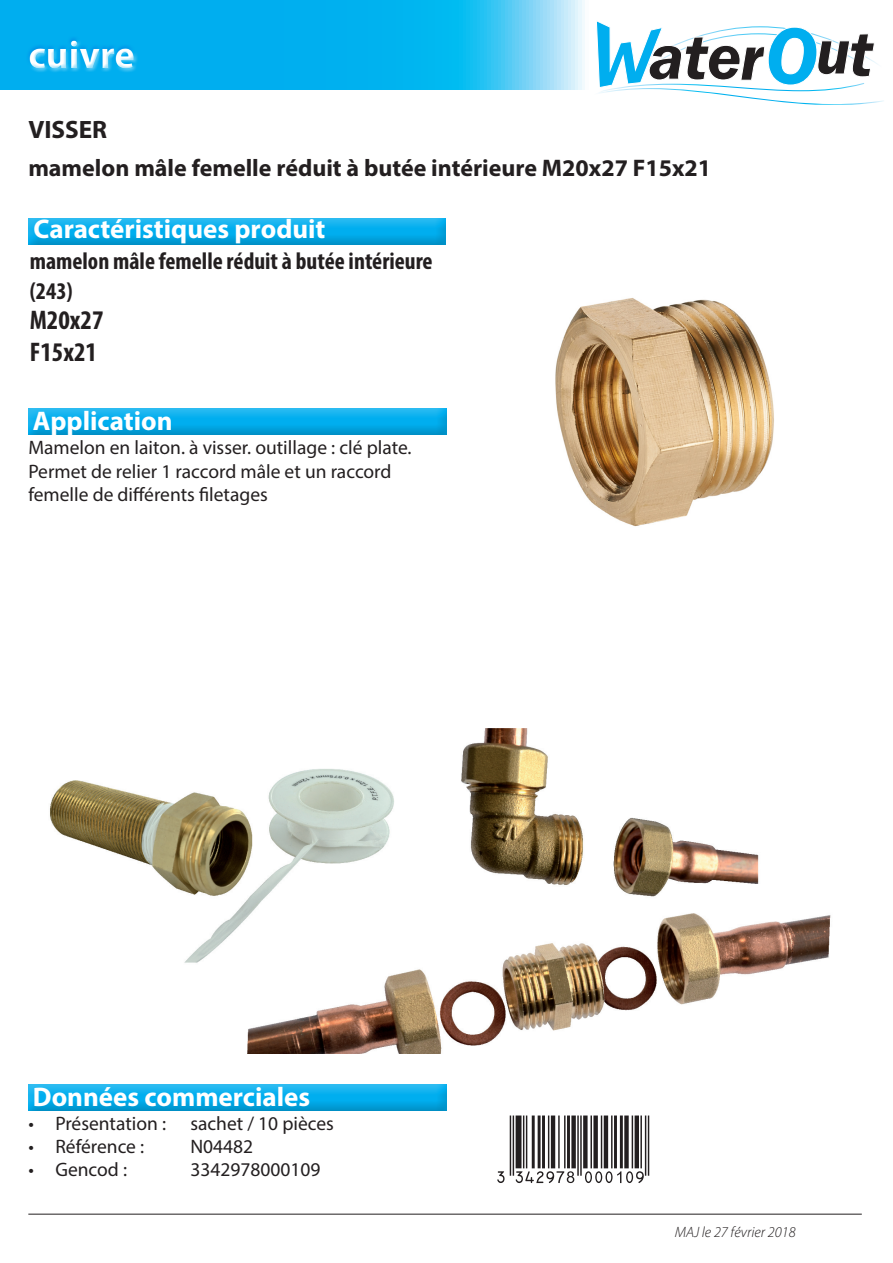
<style>
.page{position:relative;width:893px;height:1263px;background:#fff}
.page>*{position:absolute;margin:0;border:0;box-sizing:border-box;transform-origin:0 0}
.t1{font:700 39px "Myriad Pro";color:#fff}
.t2{font:700 27px "Myriad Pro";color:#fff}
.t3{font:700 condensed 27px "Myriad Pro";color:#231f20}
.t4{font:700 25.2px "Myriad Pro";color:#231f20}
.t5{font:700 24px "Myriad Pro";color:#231f20}
.t6{font:700 condensed 24px/30px "Myriad Pro";color:#231f20}
.t7{font:19.5px/23.4px "Myriad Pro";color:#231f20}
.t8{font:italic 300 15px "Myriad Pro";color:#231f20}
</style>
<div class="page">
<svg style="left:1px;top:1px;width:584px;height:18px;background:#18b7f0"></svg>
<div style="left:26px;top:217px;width:420px;height:30px;background:#231f20;opacity:.75"></div>
<div style="left:0;top:19px;width:609px;height:106px;background:#00aeef;opacity:.75"></div>
<img style="left:555px;top:298px;width:219px;height:229px">
<div style="left:26px;top:408px;width:420px;height:30px;background:#231f20;opacity:.75"></div>
<div style="left:26px;top:1084px;width:420px;height:30px;background:#231f20;opacity:.75"></div>
<hr style="left:28px;top:1214px;width:834px;height:1px;background:#231f20">
<svg style="left:592px;top:20px;width:292px;height:85px"></svg>
<img style="left:50px;top:728px;width:781px;height:325px">
<h1 class="t1" style="left:28px;top:30px;width:108px">cuivre</h1>
<p class="t4" style="left:28px;top:113px;width:80px">VISSER</p>
<p class="t5" style="left:28px;top:153px;width:684px">mamelon mâle femelle réduit à butée intérieure M20x27 F15x21</p>
<p class="t2" style="left:34px;top:212px;width:293px">Caractéristiques produit</p>
<p class="t6" style="left:30px;top:245px;width:404px">mamelon mâle femelle réduit à butée intérieure (243)</p>
<p class="t3" style="left:30px;top:303px;width:75px">M20x27</p>
<p class="t3" style="left:30px;top:335px;width:69px">F15x21</p>
<p class="t2" style="left:33px;top:403px;width:141px">Application</p>
<p class="t7" style="left:28px;top:436px;width:385px">Mamelon en laiton. à visser. outillage : clé plate.<br>Permet de relier 1 raccord mâle et un raccord femelle de différents filetages</p>
<p class="t2" style="left:33px;top:1079px;width:279px">Données commerciales</p>
<p class="t7" style="left:28px;top:1111px;width:307px">• Présentation : sachet / 10 pièces</p>
<p class="t7" style="left:28px;top:1134px;width:117px">• Référence :</p>
<p class="t7" style="left:190px;top:1134px;width:64px">N04482</p>
<p class="t7" style="left:28px;top:1158px;width:100px">• Gencod :</p>
<p class="t7" style="left:190px;top:1158px;width:132px">3342978000109</p>
<p class="t8" style="left:675px;top:1223px;width:122px">MAJ le 27 février 2018</p>
</div>
